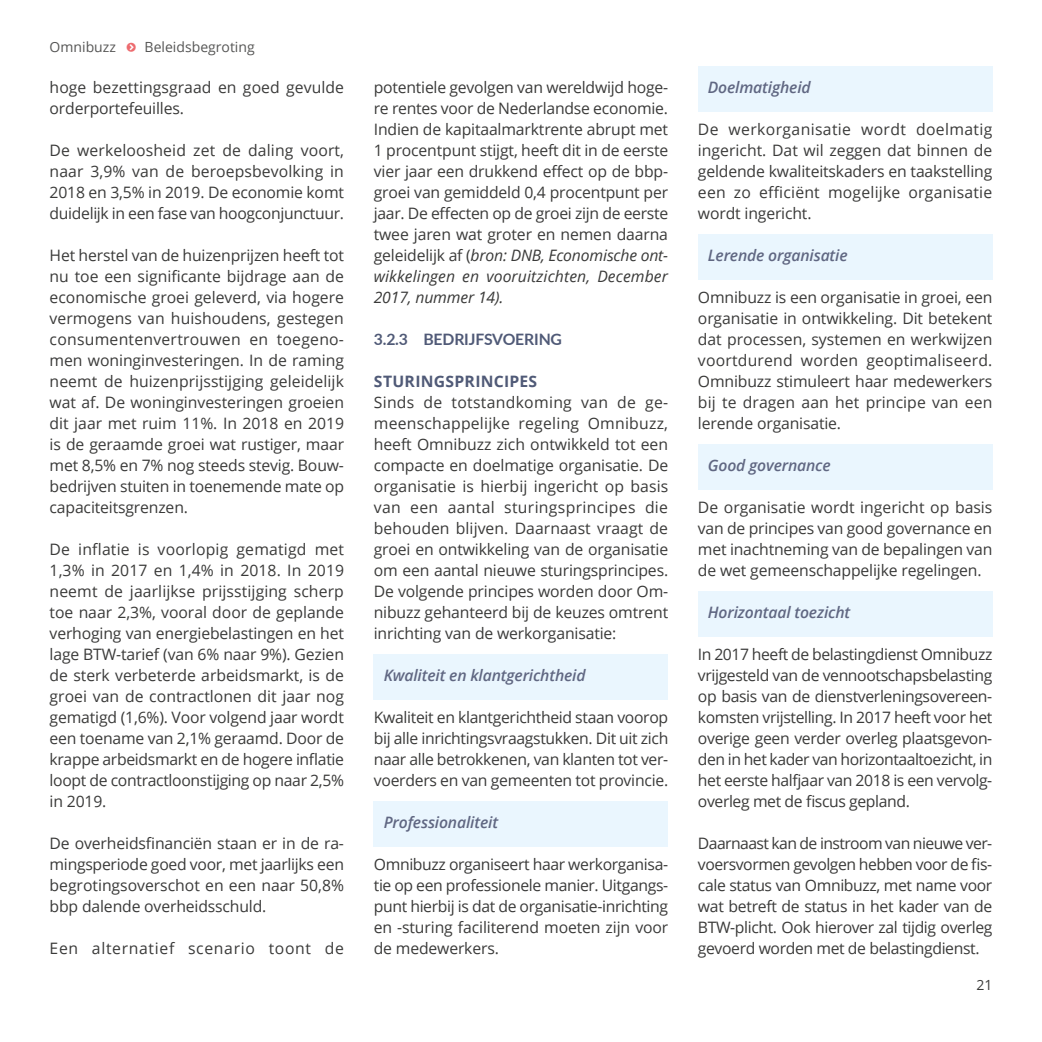
<style>
.page{position:relative;width:1042px;height:1042px;background:#fff}
.page>*{position:absolute;margin:0;border:0;box-sizing:border-box;transform-origin:0 0}
.kadertekst{font:15.75px/21px "Open Sans";letter-spacing:-.01em;color:#3a3a39;text-align:justify}
.geaccentueerde-aline{font:italic 600 15.75px "Open Sans";letter-spacing:-.01em;color:#606782}
.kadertekst-2{font:15.75px "Open Sans";letter-spacing:.045em;color:#3a3a39}
.t1{font:700 15.75px "Lato";letter-spacing:-.01em;color:#505a77}
.Tussenkopje{font:700 15.75px "Open Sans";letter-spacing:.015em;color:#505a77}
.t2{font:14px "Open Sans";color:#565655}
.t3{font:14px "Open Sans";color:#3a3a39}
.s1{font-style:italic}
</style>
<div class="page">
<div style="left:374px;top:654px;width:294px;height:45px;background:#eaf6fe"></div>
<div style="left:374px;top:801px;width:294px;height:45px;background:#eaf6fe"></div>
<div style="left:698px;top:66px;width:294px;height:45px;background:#eaf6fe"></div>
<div style="left:698px;top:234px;width:294px;height:45px;background:#eaf6fe"></div>
<div style="left:698px;top:444px;width:294px;height:45px;background:#eaf6fe"></div>
<div style="left:698px;top:591px;width:294px;height:45px;background:#eaf6fe"></div>
<p class="t2" style="left:50px;top:37px;width:68px">Omnibuzz</p>
<p class="t2" style="left:145px;top:37px;width:112px">Beleidsbegroting</p>
<p class="kadertekst" style="left:50px;top:76px;width:296px">hoge bezettingsgraad en goed gevulde orderportefeuilles.</p>
<p class="kadertekst" style="left:50px;top:139px;width:296px">De werkeloosheid zet de daling voort, naar 3,9% van de beroepsbevolking in 2018 en 3,5% in 2019. De economie komt duidelijk in een fase van hoogconjunctuur.</p>
<p class="kadertekst" style="left:50px;top:244px;width:296px">Het herstel van de huizenprijzen heeft tot nu toe een significante bijdrage aan de economische groei geleverd, via hogere vermogens van huishoudens, gestegen consumentenvertrouwen en toegeno&shy;men woninginvesteringen. In de raming neemt de huizenprijsstijging geleidelijk wat af. De woninginvesteringen groeien dit jaar met ruim 11%. In 2018 en 2019 is de geraamde groei wat rustiger, maar met 8,5% en 7% nog steeds stevig. Bouw&shy;bedrijven stuiten in toenemende mate op capaciteitsgrenzen.</p>
<p class="kadertekst" style="left:50px;top:538px;width:296px">De inflatie is voorlopig gematigd met 1,3% in 2017 en 1,4% in 2018. In 2019 neemt de jaarlijkse prijsstijging scherp toe naar 2,3%, vooral door de geplande verhoging van energiebelastingen en het lage BTW-tarief (van 6% naar 9%). Gezien de sterk verbeterde arbeidsmarkt, is de groei van de contractlonen dit jaar nog gematigd (1,6%). Voor volgend jaar wordt een toename van 2,1% geraamd. Door de krappe arbeidsmarkt en de hogere inflatie loopt de contractloonstijging op naar 2,5% in 2019.</p>
<p class="kadertekst" style="left:50px;top:832px;width:296px">De overheidsfinanciën staan er in de ra&shy;mingsperiode goed voor, met jaarlijks een begrotingsoverschot en een naar 50,8% bbp dalende overheidsschuld.</p>
<p class="kadertekst-2" style="left:50px;top:937px;width:296px">Een alternatief scenario toont de</p>
<p class="kadertekst" style="left:374px;top:76px;width:296px">potentiele gevolgen van wereldwijd hoge&shy;re rentes voor de Nederlandse economie.<br>Indien de kapitaalmarktrente abrupt met 1 procentpunt stijgt, heeft dit in de eerste vier jaar een drukkend effect op de bbp&shy;groei van gemiddeld 0,4 procentpunt per jaar. De effecten op de groei zijn de eerste twee jaren wat groter en nemen daarna geleidelijk af (<span class="s1">bron: DNB, Economische ont&shy;wikkelingen en vooruitzichten, December 2017, nummer 14).</span></p>
<p class="t1" style="left:374px;top:327px;width:190px">3.2.3 BEDRIJFSVOERING</p>
<p class="Tussenkopje" style="left:374px;top:370px;width:165px">STURINGSPRINCIPES</p>
<p class="kadertekst" style="left:374px;top:391px;width:296px">Sinds de totstandkoming van de ge&shy;meenschappelijke regeling Omnibuzz, heeft Omnibuzz zich ontwikkeld tot een compacte en doelmatige organisatie. De organisatie is hierbij ingericht op basis van een aantal sturingsprincipes die behouden blijven. Daarnaast vraagt de groei en ontwikkeling van de organisatie om een aantal nieuwe sturingsprincipes.<br>De volgende principes worden door Om&shy;nibuzz gehanteerd bij de keuzes omtrent inrichting van de werkorganisatie:</p>
<p class="geaccentueerde-aline" style="left:384px;top:664px;width:203px">Kwaliteit en klantgerichtheid</p>
<p class="kadertekst" style="left:374px;top:706px;width:296px">Kwaliteit en klantgerichtheid staan voorop bij alle inrichtingsvraagstukken. Dit uit zich naar alle betrokkenen, van klanten tot ver&shy;voerders en van gemeenten tot provincie.</p>
<p class="geaccentueerde-aline" style="left:384px;top:811px;width:116px">Professionaliteit</p>
<p class="kadertekst" style="left:374px;top:853px;width:296px">Omnibuzz organiseert haar werkorganisa&shy;tie op een professionele manier. Uitgangs&shy;punt hierbij is dat de organisatie-inrichting en -sturing faciliterend moeten zijn voor de medewerkers.</p>
<p class="geaccentueerde-aline" style="left:708px;top:76px;width:104px">Doelmatigheid</p>
<p class="kadertekst" style="left:698px;top:118px;width:296px">De werkorganisatie wordt doelmatig ingericht. Dat wil zeggen dat binnen de geldende kwaliteitskaders en taakstelling een zo efficiënt mogelijke organisatie wordt ingericht.</p>
<p class="geaccentueerde-aline" style="left:708px;top:244px;width:141px">Lerende organisatie</p>
<p class="kadertekst" style="left:698px;top:286px;width:296px">Omnibuzz is een organisatie in groei, een organisatie in ontwikkeling. Dit betekent dat processen, systemen en werkwijzen voortdurend worden geoptimaliseerd.<br>Omnibuzz stimuleert haar medewerkers bij te dragen aan het principe van een lerende organisatie.</p>
<p class="geaccentueerde-aline" style="left:708px;top:454px;width:124px">Good governance</p>
<p class="kadertekst" style="left:698px;top:496px;width:296px">De organisatie wordt ingericht op basis van de principes van good governance en met inachtneming van de bepalingen van de wet gemeenschappelijke regelingen.</p>
<p class="geaccentueerde-aline" style="left:708px;top:601px;width:144px">Horizontaal toezicht</p>
<p class="kadertekst" style="left:698px;top:643px;width:296px">In 2017 heeft de belastingdienst Omnibuzz vrijgesteld van de vennootschapsbelasting op basis van de dienstverleningsovereen&shy;komsten vrijstelling. In 2017 heeft voor het overige geen verder overleg plaatsgevon&shy;den in het kader van horizontaaltoezicht, in het eerste halfjaar van 2018 is een vervolg&shy;overleg met de fiscus gepland.</p>
<p class="kadertekst" style="left:698px;top:832px;width:296px">Daarnaast kan de instroom van nieuwe ver&shy;voersvormen gevolgen hebben voor de fis&shy;cale status van Omnibuzz, met name voor wat betreft de status in het kader van de BTW-plicht. Ook hierover zal tijdig overleg gevoerd worden met de belastingdienst.</p>
<p class="t3" style="left:976px;top:975px;width:18px">21</p>
</div>
